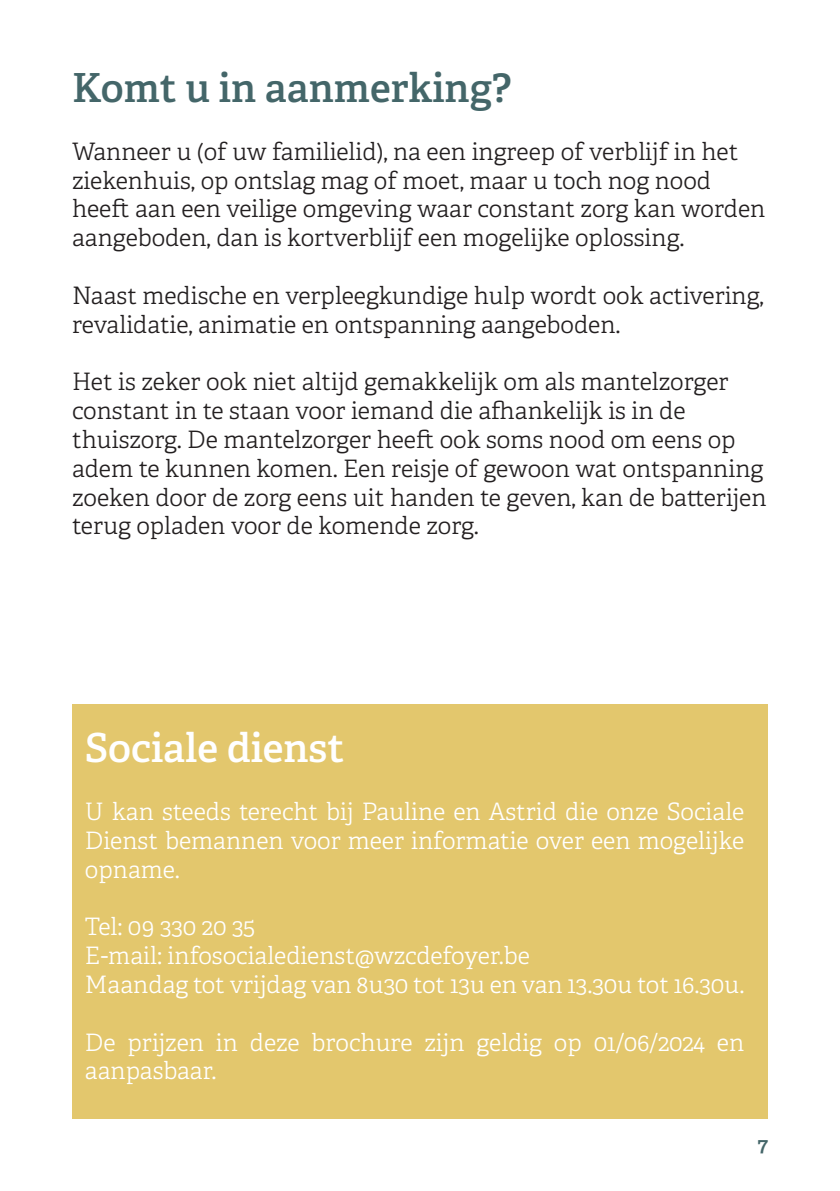
<style>
.page{position:relative;width:840px;height:1191px;background:#fff}
.page>*{position:absolute;margin:0;border:0;box-sizing:border-box;transform-origin:0 0}
.Hoofdtitel{font:600 40px "Adelle";color:#446669}
.Hoofdtitel-2{font:600 40px "Adelle";color:#fff}
.body{font:300 24px/28.8px "Adelle";color:#231f20}
.body-2{font:300 24px/28.8px "Adelle";color:#fff;text-align:justify}
.t1{font:600 20.8px "Adelle";color:#446669}
</style>
<div class="page">
<div style="left:72px;top:704px;width:695px;height:414px;background:#e3c76d"></div>
<p class="Hoofdtitel" style="left:72px;top:63px;width:441px">Komt u in aanmerking?</p>
<p class="body" style="left:72px;top:137px;width:694px">Wanneer u (of uw familielid), na een ingreep of verblijf in het ziekenhuis, op ontslag mag of moet, maar u toch nog nood heeft aan een veilige omgeving waar constant zorg kan worden aangeboden, dan is kortverblijf een mogelijke oplossing.</p>
<p class="body" style="left:72px;top:281px;width:692px">Naast medische en verpleegkundige hulp wordt ook activering, revalidatie, animatie en ontspanning aangeboden.</p>
<p class="body" style="left:72px;top:368px;width:695px">Het is zeker ook niet altijd gemakkelijk om als mantelzorger constant in te staan voor iemand die afhankelijk is in de thuiszorg. De mantelzorger heeft ook soms nood om eens op adem te kunnen komen. Een reisje of gewoon wat ontspanning zoeken door de zorg eens uit handen te geven, kan de batterijen terug opladen voor de komende zorg.</p>
<p class="Hoofdtitel-2" style="left:85px;top:723px;width:261px">Sociale dienst</p>
<p class="body-2" style="left:85px;top:797px;width:660px">U kan steeds terecht bij Pauline en Astrid die onze Sociale Dienst bemannen voor meer informatie over een mogelijke opname.</p>
<p class="body-2" style="left:85px;top:912px;width:172px">Tel: 09 330 20 35</p>
<p class="body-2" style="left:85px;top:941px;width:446px">E-mail: infosocialedienst@wzcdefoyer.be</p>
<p class="body-2" style="left:85px;top:970px;width:660px">Maandag tot vrijdag van 8u30 tot 13u en van 13.30u tot 16.30u.</p>
<p class="body-2" style="left:85px;top:1028px;width:660px">De prijzen in deze brochure zijn geldig op 01/06/2024 en aanpasbaar.</p>
<p class="t1" style="left:757px;top:1131px;width:12px">7</p>
</div>
